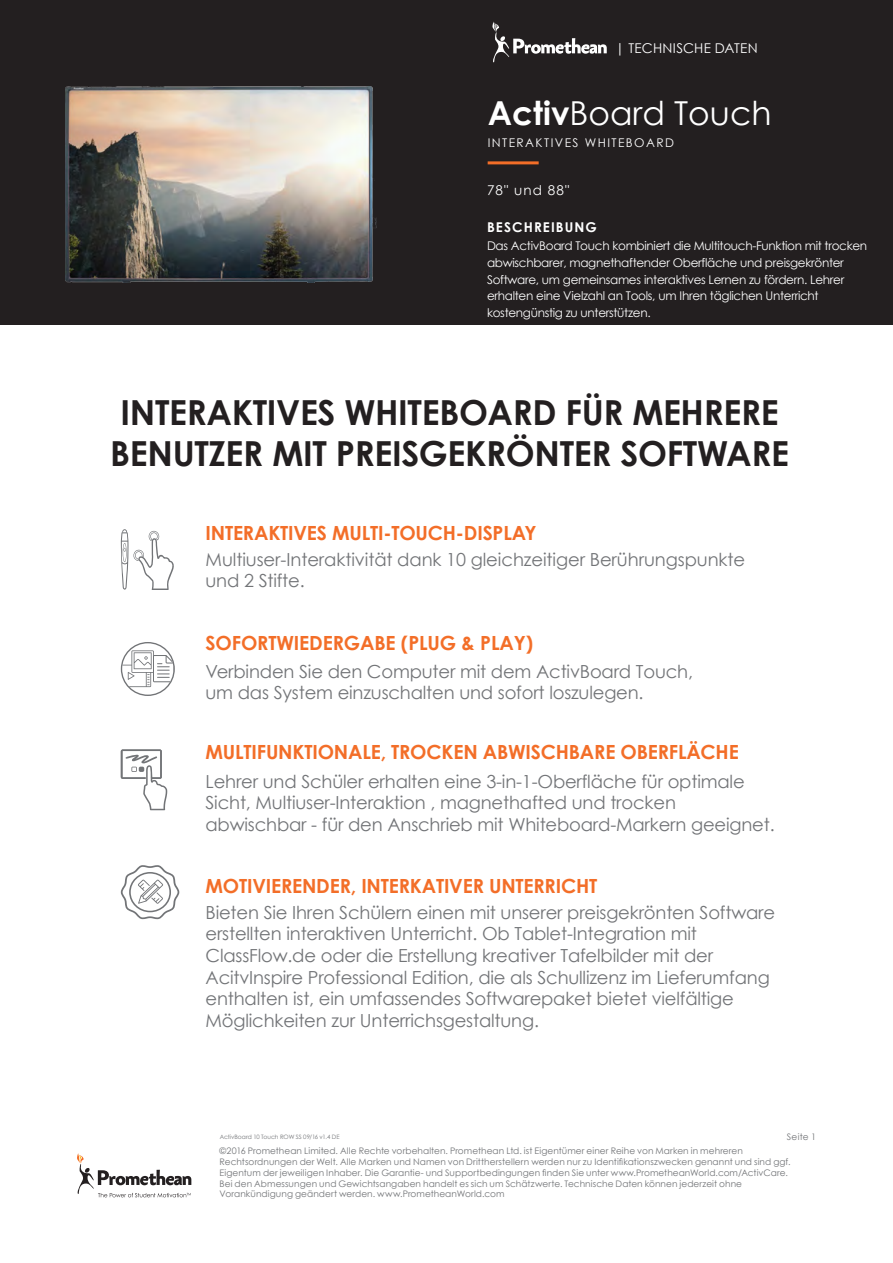
<style>
.page{position:relative;width:893px;height:1263px;background:#fff}
.page>*{position:absolute;margin:0;border:0;box-sizing:border-box;transform-origin:0 0}
.t1{font:700 34.5px/41.4px "Century Gothic";letter-spacing:-.01em;color:#231f20}
.t2{font:33px "Century Gothic";color:#fff}
.t3{font:700 19.5px "Century Gothic";letter-spacing:-.01em;color:#f36e28}
.t4{font:18px/21.6px "Century Gothic";letter-spacing:-.01em;color:#727477}
.t5{font:13.5px "Century Gothic";letter-spacing:.025em;color:#fff}
.t6{font:700 13.5px "Century Gothic";letter-spacing:.08em;color:#fff}
.t7{font:12px/16.8px "Century Gothic";letter-spacing:-.025em;color:#fff}
.t8{font:12px "Century Gothic";letter-spacing:.12em;color:#fff}
.t9{font:9px/10.8px "Century Gothic";letter-spacing:.005em;color:#727477}
.t10{font:6px "Century Gothic";color:#727477}
.s1{font-weight:700}
</style>
<div class="page">
<div style="left:0;top:0;width:893px;height:325px;background:#231f20"></div>
<svg style="left:492px;top:21px;width:115px;height:41px"></svg>
<svg style="left:77px;top:1153px;width:114px;height:44px"></svg>
<hr style="left:488px;top:161px;width:51px;height:3px;background:#f36e28">
<svg style="left:121px;top:529px;width:53px;height:61px"></svg>
<svg style="left:121px;top:865px;width:58px;height:54px"></svg>
<svg style="left:121px;top:642px;width:54px;height:54px"></svg>
<svg style="left:121px;top:749px;width:46px;height:61px"></svg>
<img style="left:65px;top:87px;width:311px;height:196px">
<p class="t5" style="left:616px;top:39px;width:144px">| TECHNISCHE DATEN</p>
<h2 class="t2" style="left:488px;top:90px;width:285px"><span class="s1">Activ</span>Board Touch</h2>
<p class="t8" style="left:488px;top:134px;width:188px">INTERAKTIVES WHITEBOARD</p>
<p class="t5" style="left:487px;top:181px;width:84px">78" und 88"</p>
<p class="t6" style="left:487px;top:217px;width:111px">BESCHREIBUNG</p>
<p class="t7" style="left:487px;top:237px;width:382px">Das ActivBoard Touch kombiniert die Multitouch-Funktion mit trocken abwischbarer, magnethaftender Oberfläche und preisgekrönter Software, um gemeinsames interaktives Lernen zu fördern. Lehrer erhalten eine Vielzahl an Tools, um Ihren täglichen Unterricht kostengünstig zu unterstützen.</p>
<h1 class="t1" style="left:110px;top:391px;width:680px">INTERAKTIVES WHITEBOARD FÜR MEHRERE<br>BENUTZER MIT PREISGEKRÖNTER SOFTWARE</h1>
<p class="t3" style="left:206px;top:518px;width:332px">INTERAKTIVES MULTI-TOUCH-DISPLAY</p>
<p class="t4" style="left:206px;top:548px;width:541px">Multiuser-Interaktivität dank 10 gleichzeitiger Berührungspunkte und 2 Stifte.</p>
<p class="t3" style="left:206px;top:628px;width:329px">SOFORTWIEDERGABE (PLUG &amp; PLAY)</p>
<p class="t4" style="left:206px;top:660px;width:489px">Verbinden Sie den Computer mit dem ActivBoard Touch, um das System einzuschalten und sofort loszulegen.</p>
<p class="t3" style="left:206px;top:740px;width:535px">MULTIFUNKTIONALE, TROCKEN ABWISCHBARE OBERFLÄCHE</p>
<p class="t4" style="left:206px;top:770px;width:571px">Lehrer und Schüler erhalten eine 3-in-1-Oberfläche für optimale<br>Sicht, Multiuser-Interaktion , magnethafted und trocken abwischbar - für den Anschrieb mit Whiteboard-Markern geeignet.</p>
<p class="t3" style="left:206px;top:874px;width:393px">MOTIVIERENDER, INTERKATIVER UNTERRICHT</p>
<p class="t4" style="left:206px;top:901px;width:571px">Bieten Sie Ihren Schülern einen mit unserer preisgekrönten Software erstellten interaktiven Unterricht. Ob Tablet-Integration mit ClassFlow.de oder die Erstellung kreativer Tafelbilder mit der AcitvInspire Professional Edition, die als Schullizenz im Lieferumfang enthalten ist, ein umfassendes Softwarepaket bietet vielfältige Möglichkeiten zur Unterrichsgestaltung.</p>
<p class="t9" style="left:787px;top:1131px;width:31px">Seite 1</p>
<p class="t10" style="left:220px;top:1132px;width:121px">ActivBoard 10 Touch ROW SS 09/16 v1.4 DE</p>
<p class="t9" style="left:220px;top:1145px;width:572px">©2016 Promethean Limited. Alle Rechte vorbehalten. Promethean Ltd. ist Eigentümer einer Reihe von Marken in mehreren Rechtsordnungen der Welt. Alle Marken und Namen von Drittherstellern werden nur zu Identifikationszwecken genannt und sind ggf.<br>Eigentum der jeweiligen Inhaber. Die Garantie- und Supportbedingungen finden Sie unter www.PrometheanWorld.com/ActivCare.<br>Bei den Abmessungen und Gewichtsangaben handelt es sich um Schätzwerte. Technische Daten können jederzeit ohne Vorankündigung geändert werden. www.PrometheanWorld.com</p>
</div>
